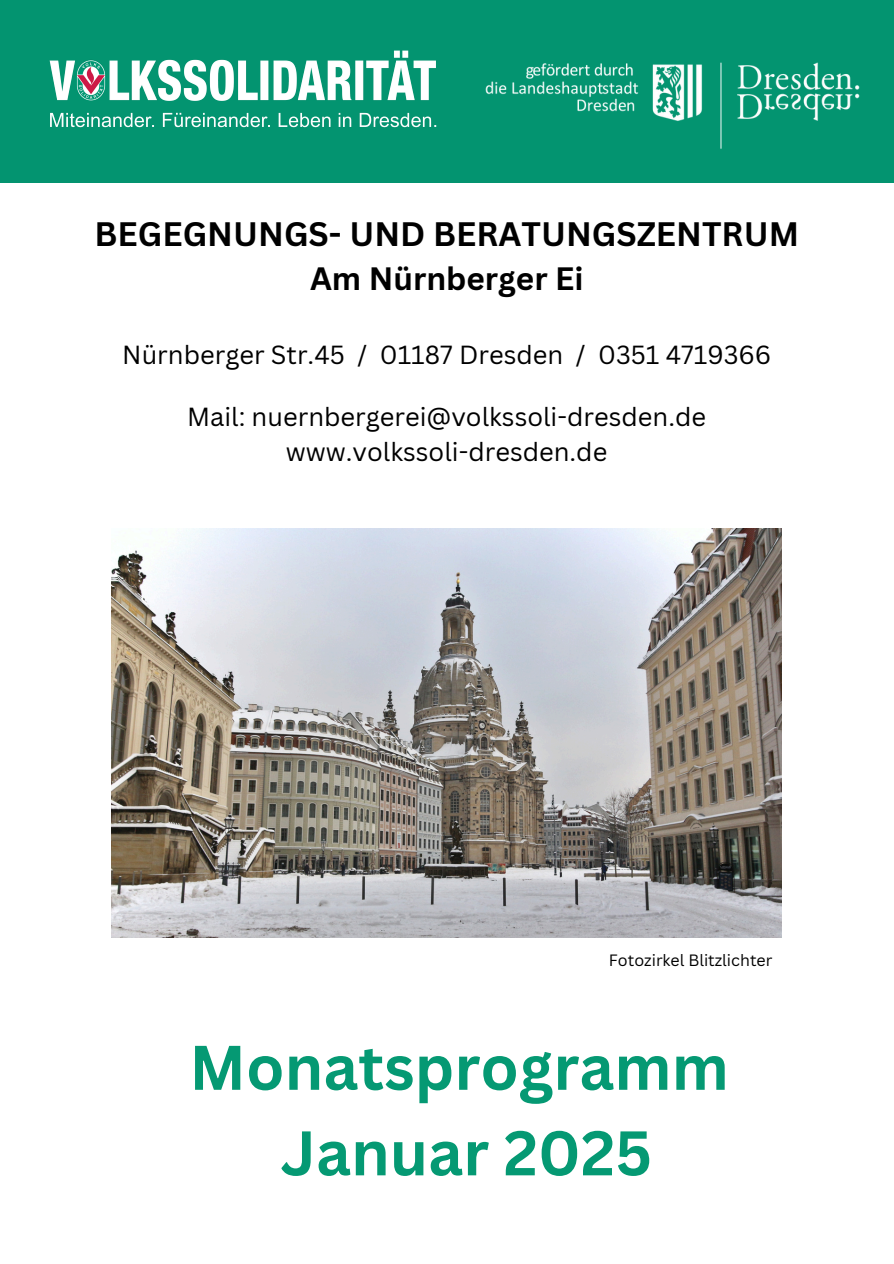
<style>
.page{position:relative;width:894px;height:1264px;background:#fff}
.page>*{position:absolute;margin:0;border:0;box-sizing:border-box;transform-origin:0 0}
.t1{font:700 61.5px/85.5px "Canva Sans";color:#059973;text-align:center}
.t2{font:700 33px "Canva Sans";color:#000}
.t3{font:700 31.5px "Canva Sans";color:#000}
.t4{font:25.5px/34.8px "Canva Sans";color:#000;text-align:center}
.t5{font:15.9px "Canva Sans";color:#000}
</style>
<div class="page">
<div style="left:0;top:0;width:893px;height:183px;background:#039470"></div>
<img style="left:49px;top:50px;width:388px;height:78px">
<img style="left:486px;top:62px;width:374px;height:87px">
<img style="left:112px;top:529px;width:669px;height:408px">
<p class="t2" style="left:94px;top:211px;width:705px">BEGEGNUNGS- UND BERATUNGSZENTRUM</p>
<p class="t3" style="left:310px;top:256px;width:275px">Am Nürnberger Ei</p>
<p class="t4" style="left:122px;top:337px;width:650px">Nürnberger Str.45 / 01187 Dresden / 0351 4719366</p>
<h2 class="t4" style="left:187px;top:398px;width:520px">Mail: nuernbergerei@volkssoli-dresden.de www.volkssoli-dresden.de</h2>
<h3 class="t5" style="left:608px;top:949px;width:165px">Fotozirkel Blitzlichter</h3>
<h3 class="t1" style="left:189px;top:1023px;width:541px">Monatsprogramm<br>Januar 2025</h3>
</div>
